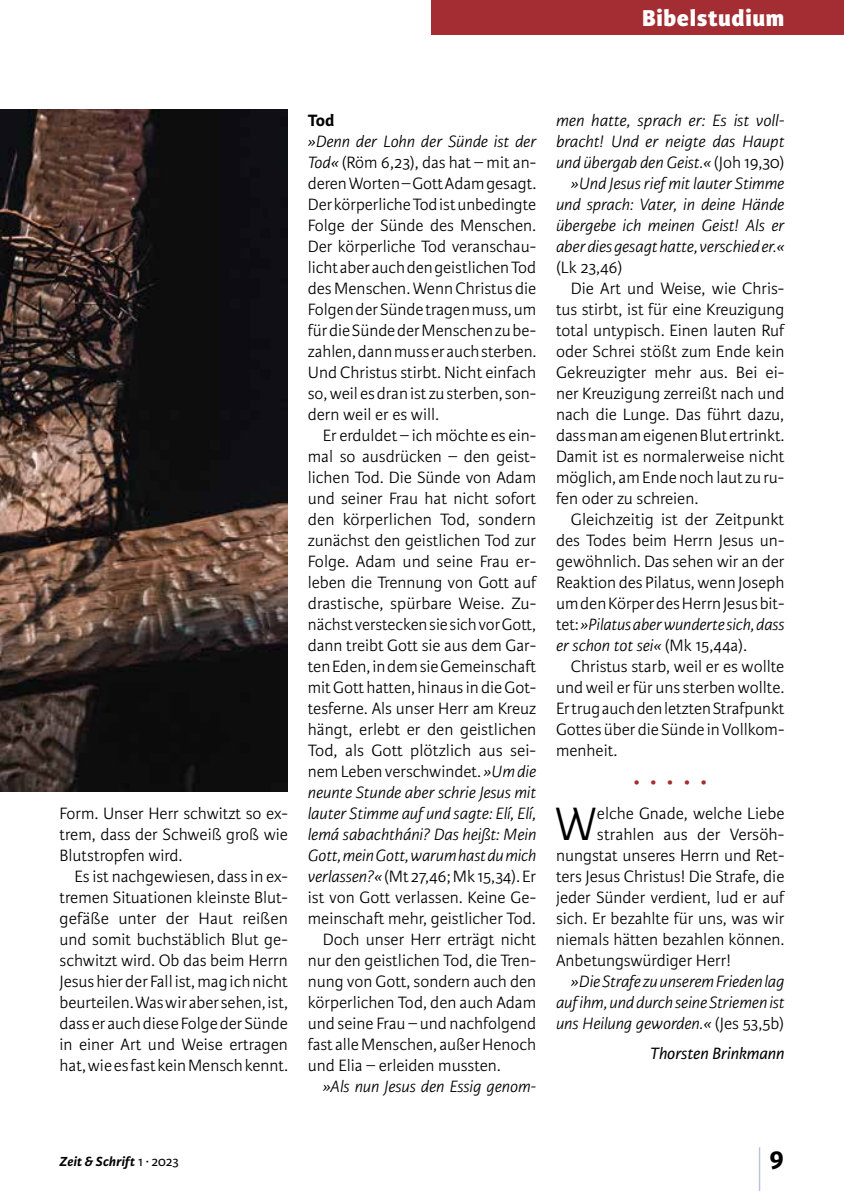
<style>
.page{position:relative;width:844px;height:1191px;background:#fff}
.page>*{position:absolute;margin:0;border:0;box-sizing:border-box;transform-origin:0 0}
.t1{font:300 59.5px "Karmina Sans Basic";color:#a0b4c9;scale:.29 1}
.t2{font:300 49.88px "Karmina Sans Basic";color:#000}
.t3{font:700 28px "Karmina Sans Basic";color:#000}
.t4{font:800 24.5px "Karmina Sans Basic";letter-spacing:.025em;color:#fff}
.t5{font:300 17.5px/21px "Karmina Sans Basic";color:#000;text-align:justify}
.t6{font:italic 300 17.5px/21px "Karmina Sans Basic";color:#000;text-align:right}
.t7{font:italic 17.5px "Karmina Sans Basic";color:#000}
.t8{font:300 17.5px "Karmina Sans Basic";color:#a32d32}
.t9{font:700 17.5px "Karmina Sans Basic";color:#000}
.t10{font:italic 700 14px "Karmina Sans Basic";letter-spacing:.015em;color:#000}
.s1{font-style:italic}
.s2{font-style:normal}
.s3{font-weight:400;font-style:normal}
</style>
<div class="page">
<div style="left:432px;top:0;width:411px;height:35px;background:#a32d32"></div>
<img style="left:0;top:109px;width:288px;height:682px">
<h3 class="t4" style="left:642px;top:4px;width:144px">Bibelstudium</h3>
<p class="t5" style="left:60px;top:803px;width:230px">Form. Unser Herr schwitzt so ex&shy;trem, dass der Schweiß groß wie Blutstropfen wird.</p>
<p class="t5" style="left:60px;top:866px;width:230px;text-indent:15px">Es ist nachgewiesen, dass in ex&shy;tremen Situationen kleinste Blut&shy;gefäße unter der Haut reißen und somit buchstäblich Blut ge&shy;schwitzt wird. Ob das beim Herrn Jesus hier der Fall ist, mag ich nicht beurteilen. Was wir aber sehen, ist, dass er auch diese Folge der Sünde in einer Art und Weise ertragen hat, wie es fast kein Mensch kennt.</p>
<p class="t9" style="left:308px;top:110px;width:28px">Tod</p>
<p class="t5" style="left:308px;top:131px;width:230px"><span class="s1">»Denn der Lohn der Sünde ist der Tod«</span> (Röm 6,23), das hat – mit an&shy;deren Worten – Gott Adam gesagt.<br>Der körperliche Tod ist unbedingte Folge der Sünde des Menschen.<br>Der körperliche Tod veranschau&shy;licht aber auch den geistlichen Tod des Menschen. Wenn Christus die Folgen der Sünde tragen muss, um für die Sünde der Menschen zu be&shy;zahlen, dann muss er auch sterben.<br>Und Christus stirbt. Nicht einfach so, weil es dran ist zu sterben, son&shy;dern weil er es will.</p>
<p class="t5" style="left:322px;top:425px;width:215px">Er erduldet – ich möchte es ein-</p>
<p class="t5" style="left:308px;top:446px;width:230px">mal so ausdrücken – den geist-</p>
<p class="t5" style="left:308px;top:467px;width:230px">lichen Tod. Die Sünde von Adam</p>
<p class="t5" style="left:308px;top:488px;width:230px">und seiner Frau hat nicht sofort</p>
<p class="t5" style="left:308px;top:509px;width:230px">den körperlichen Tod, sondern</p>
<p class="t5" style="left:308px;top:530px;width:230px">zunächst den geistlichen Tod zur</p>
<p class="t5" style="left:308px;top:551px;width:230px">Folge. Adam und seine Frau er-</p>
<p class="t5" style="left:308px;top:572px;width:230px">leben die Trennung von Gott auf</p>
<p class="t5" style="left:308px;top:593px;width:230px">drastische, spürbare Weise. Zu-</p>
<p class="t5" style="left:308px;top:614px;width:230px">nächst verstecken sie sich vor Gott,</p>
<p class="t5" style="left:308px;top:635px;width:230px">dann treibt Gott sie aus dem Gar-</p>
<p class="t5" style="left:308px;top:656px;width:230px">ten Eden, in dem sie Gemeinschaft</p>
<p class="t5" style="left:308px;top:677px;width:230px">mit Gott hatten, hinaus in die Got-</p>
<p class="t5" style="left:308px;top:698px;width:230px">tesferne. Als unser Herr am Kreuz</p>
<p class="t5" style="left:308px;top:719px;width:230px">hängt, erlebt er den geistlichen</p>
<p class="t5" style="left:308px;top:740px;width:230px">Tod, als Gott plötzlich aus sei-</p>
<p class="t5" style="left:308px;top:761px;width:230px">nem Leben verschwindet. <span class="s1">»Um die</span></p>
<p class="t6" style="left:308px;top:782px;width:230px">neunte Stunde aber schrie Jesus mit</p>
<p class="t6" style="left:308px;top:803px;width:230px">lauter Stimme auf und sagte: Elí, Elí,</p>
<p class="t6" style="left:308px;top:824px;width:230px">lemá sabachtháni? Das heißt: Mein</p>
<p class="t6" style="left:308px;top:845px;width:230px">Gott, mein Gott, warum hast du mich</p>
<p class="t5" style="left:308px;top:866px;width:230px"><span class="s1">verlassen?«</span> (Mt 27,46; Mk 15,34). Er</p>
<p class="t5" style="left:308px;top:887px;width:230px">ist von Gott verlassen. Keine Ge-</p>
<p class="t5" style="left:308px;top:908px;width:229px">meinschaft mehr, geistlicher Tod.</p>
<p class="t5" style="left:322px;top:929px;width:215px">Doch unser Herr erträgt nicht</p>
<p class="t5" style="left:308px;top:950px;width:230px">nur den geistlichen Tod, die Tren-</p>
<p class="t5" style="left:308px;top:971px;width:230px">nung von Gott, sondern auch den</p>
<p class="t5" style="left:308px;top:992px;width:230px">körperlichen Tod, den auch Adam</p>
<p class="t5" style="left:308px;top:1013px;width:230px">und seine Frau – und nachfolgend</p>
<p class="t5" style="left:308px;top:1034px;width:230px">fast alle Menschen, außer Henoch</p>
<p class="t5" style="left:308px;top:1055px;width:194px">und Elia – erleiden mussten.</p>
<p class="t6" style="left:322px;top:1076px;width:215px">»Als nun Jesus den Essig genom-</p>
<p class="t6" style="left:556px;top:110px;width:230px">men hatte, sprach er: Es ist voll&shy;bracht! Und er neigte das Haupt und übergab den Geist.« <span class="s2">(Joh 19,30) </span>»Und Jesus rief mit lauter Stimme und sprach: Vater, in deine Hände übergebe ich meinen Geist! Als er aber dies gesagt hatte, verschied er.«</p>
<p class="t5" style="left:556px;top:257px;width:68px">(Lk 23,46)</p>
<p class="t5" style="left:570px;top:278px;width:215px">Die Art und Weise, wie Chris-</p>
<p class="t5" style="left:556px;top:299px;width:230px">tus stirbt, ist für eine Kreuzigung</p>
<p class="t5" style="left:556px;top:320px;width:230px">total untypisch. Einen lauten Ruf</p>
<p class="t5" style="left:556px;top:341px;width:230px">oder Schrei stößt zum Ende kein</p>
<p class="t5" style="left:556px;top:362px;width:230px">Gekreuzigter mehr aus. Bei ei-</p>
<p class="t5" style="left:556px;top:383px;width:230px">ner Kreuzigung zerreißt nach und</p>
<p class="t5" style="left:556px;top:404px;width:230px">nach die Lunge. Das führt dazu,</p>
<p class="t5" style="left:556px;top:425px;width:230px">dass man am eigenen Blut ertrinkt.</p>
<p class="t5" style="left:556px;top:446px;width:230px">Damit ist es normalerweise nicht</p>
<p class="t5" style="left:556px;top:467px;width:230px">möglich, am Ende noch laut zu ru-</p>
<p class="t5" style="left:556px;top:488px;width:144px">fen oder zu schreien.</p>
<p class="t5" style="left:570px;top:509px;width:215px">Gleichzeitig ist der Zeitpunkt</p>
<p class="t5" style="left:556px;top:530px;width:230px">des Todes beim Herrn Jesus un-</p>
<p class="t5" style="left:556px;top:551px;width:230px">gewöhnlich. Das sehen wir an der</p>
<p class="t5" style="left:556px;top:572px;width:230px">Reaktion des Pilatus, wenn Joseph</p>
<p class="t5" style="left:556px;top:593px;width:230px">um den Körper des Herrn Jesus bit-</p>
<p class="t6" style="left:556px;top:614px;width:230px"><span class="s2">tet:</span> »Pilatus aber wunderte sich, dass</p>
<p class="t6" style="left:556px;top:635px;width:192px">er schon tot sei« <span class="s2">(Mk 15,44a).</span></p>
<p class="t5" style="left:570px;top:656px;width:215px">Christus starb, weil er es wollte</p>
<p class="t5" style="left:556px;top:677px;width:230px">und weil er für uns sterben wollte.</p>
<p class="t5" style="left:556px;top:698px;width:230px">Er trug auch den letzten Strafpunkt</p>
<p class="t5" style="left:556px;top:719px;width:230px">Gottes über die Sünde in Vollkom-</p>
<p class="t5" style="left:556px;top:740px;width:63px">menheit.</p>
<p class="t8" style="left:633px;top:773px;width:74px">• • • • •</p>
<h2 class="t2" style="left:554px;top:797px;width:44px">W</h2>
<p class="t5" style="left:597px;top:803px;width:189px">elche Gnade, welche Liebe</p>
<p class="t5" style="left:597px;top:824px;width:189px">strahlen aus der Versöh-</p>
<p class="t5" style="left:556px;top:845px;width:230px">nungstat unseres Herrn und Ret-</p>
<p class="t5" style="left:556px;top:866px;width:230px">ters Jesus Christus! Die Strafe, die</p>
<p class="t5" style="left:556px;top:887px;width:230px">jeder Sünder verdient, lud er auf</p>
<p class="t5" style="left:556px;top:908px;width:230px">sich. Er bezahlte für uns, was wir</p>
<p class="t5" style="left:556px;top:929px;width:230px">niemals hätten bezahlen können.</p>
<p class="t5" style="left:556px;top:950px;width:176px">Anbetungswürdiger Herr!</p>
<p class="t6" style="left:556px;top:971px;width:230px;text-align:justify;text-indent:15px">»Die Strafe zu unserem Frieden lag auf ihm, und durch seine Striemen ist uns Heilung geworden.« <span class="s2">(Jes 53,5b)</span></p>
<p class="t7" style="left:650px;top:1044px;width:136px">Thorsten Brinkmann</p>
<h1 class="t1" style="left:757px;top:1140px;width:17px">|</h1>
<p class="t10" style="left:60px;top:1153px;width:121px">Zeit &amp; Schrift <span class="s3">1 ∙ 2023</span></p>
<h3 class="t3" style="left:769px;top:1141px;width:17px">9</h3>
</div>
